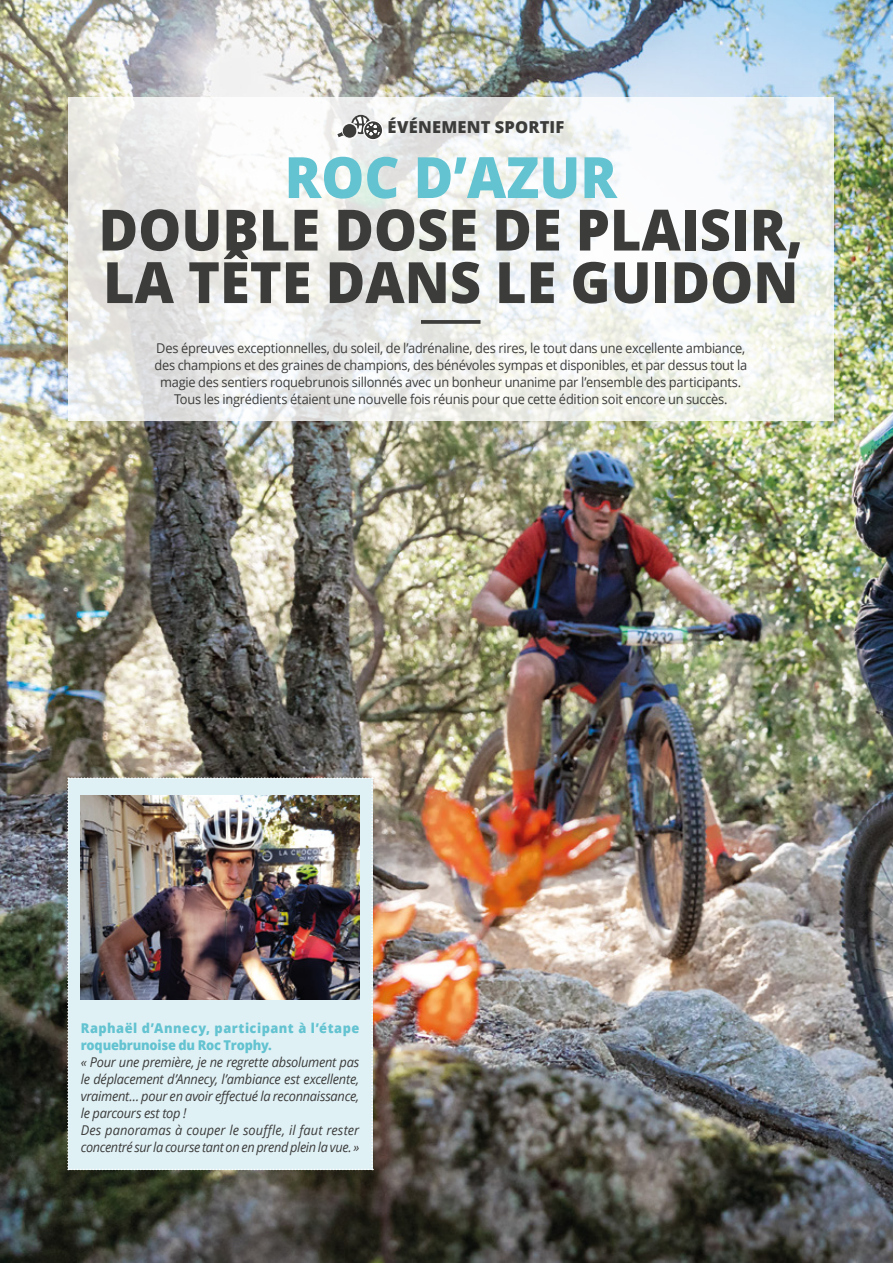
<style>
.page{position:relative;width:893px;height:1263px;background:#fff}
.page>*{position:absolute;margin:0;border:0;box-sizing:border-box;transform-origin:0 0}
.t1{font:800 57px/52.5px "Open Sans";color:#3c3c3b;scale:.95 1}
.t2{font:800 57px "Open Sans";color:#63c3d1;scale:.95 1}
.t3{font:800 16.5px "Open Sans";letter-spacing:.01em;color:#3c3c3b}
.t4{font:13.5px/17px "Open Sans";letter-spacing:-.02em;color:#3c3c3b;text-align:center;scale:.95 1}
.t5{font:italic 13.5px/17px "Open Sans";letter-spacing:-.02em;color:#3c3c3b;scale:.95 1}
.t6{font:800 13.5px/17px "Open Sans";letter-spacing:.035em;color:#63c3d1;scale:.95 1}
</style>
<div class="page">
<img style="left:0;top:0;width:893px;height:1263px">
<svg style="left:68px;top:98px;width:765px;height:323px"></svg>
<svg style="left:421px;top:320px;width:59px;height:4px"></svg>
<svg style="left:335px;top:113px;width:48px;height:35px"></svg>
<div style="left:67px;top:777px;width:306px;height:393px;background:#e0f1f5"></div>
<img style="left:81px;top:795px;width:278px;height:204px">
<p class="t3" style="left:387px;top:115px;width:178px">ÉVÉNEMENT SPORTIF</p>
<h1 class="t2" style="left:285px;top:134px;width:351px">ROC D’AZUR</h1>
<h1 class="t1" style="left:98px;top:201px;width:743px">DOUBLE DOSE DE PLAISIR,<br>LA TÊTE DANS LE GUIDON</h1>
<p class="t4" style="left:154px;top:339px;width:625px">Des épreuves exceptionnelles, du soleil, de l’adrénaline, des rires, le tout dans une excellente ambiance, des champions et des graines de champions, des bénévoles sympas et disponibles, et par dessus tout la magie des sentiers roquebrunois sillonnés avec un bonheur unanime par l’ensemble des participants.<br>Tous les ingrédients étaient une nouvelle fois réunis pour que cette édition soit encore un succès.</p>
<p class="t6" style="left:81px;top:1019px;width:295px">Raphaël d’Annecy, participant à l’étape roquebrunoise du Roc Trophy.</p>
<p class="t5" style="left:81px;top:1054px;width:295px">« Pour une première, je ne regrette absolument pas le déplacement d’Annecy, l’ambiance est excellente, vraiment… pour en avoir effectué la reconnaissance, le parcours est top !<br>Des panoramas à couper le souffle, il faut rester concentré sur la course tant on en prend plein la vue. »</p>
</div>
